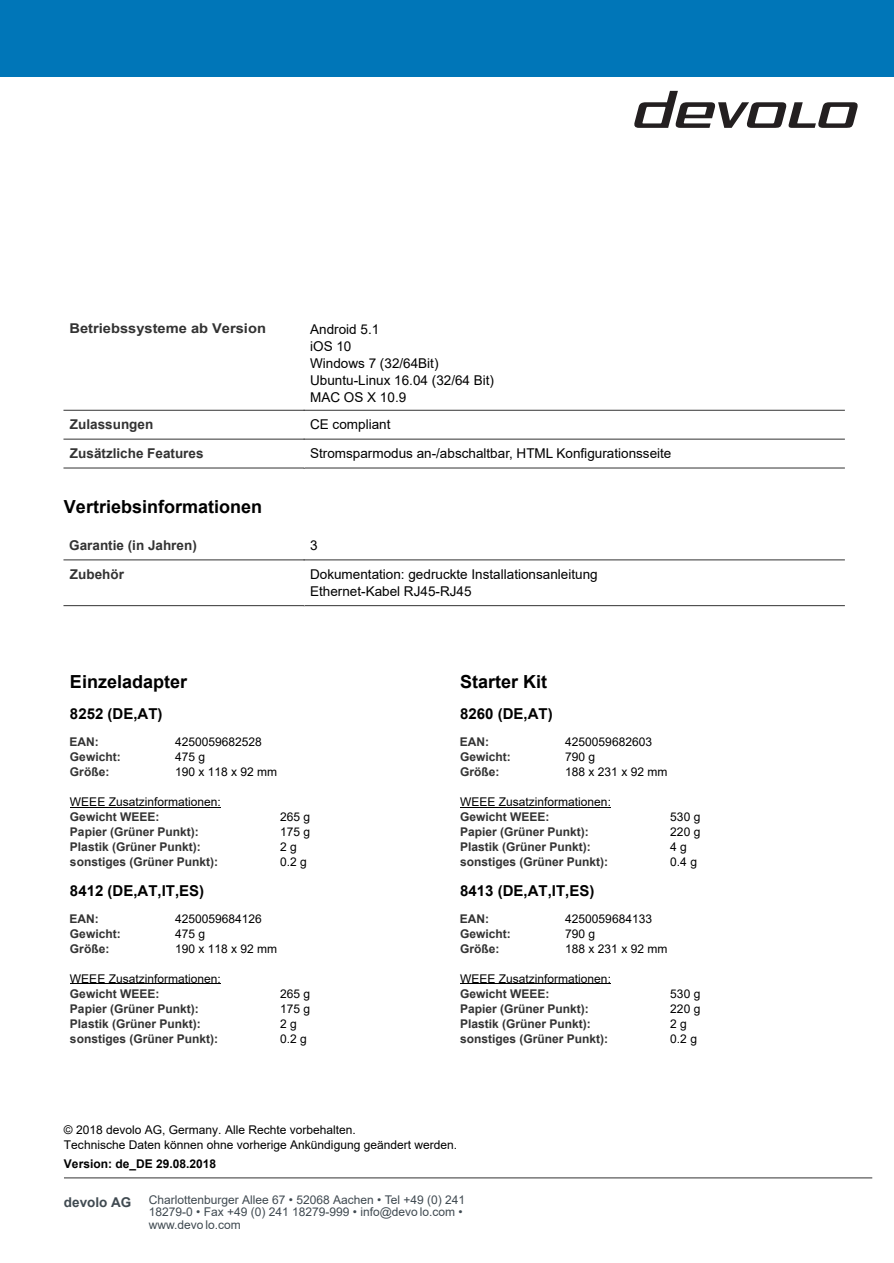
<style>
.page{position:relative;width:894px;height:1263px;background:#fff}
.page>*{position:absolute;margin:0;border:0;box-sizing:border-box;transform-origin:0 0}
.t1{font:700 18px "Arial";color:#000}
.t2{font:700 15px "Arial";color:#000}
.t3{font:13.5px/16.8px "Arial";color:#000}
.t4{font:700 13.5px "Arial";color:#333}
.t5{font:700 13.5px "Arial";color:#333;scale:1.09 1}
.t6{font:700 13.5px "Arial";color:#404a51}
.t7{font:700 12px "Arial";color:#333}
.t8{font:12px/15px "Arial";color:#000}
.t9{font:12px/12.6px "Arial";color:#404a51}
.t10{font:700 12px "Arial";color:#000}
</style>
<div class="page">
<hr style="left:304px;top:605px;width:540px;height:1px;background:#333">
<hr style="left:64px;top:605px;width:240px;height:1px;background:#333">
<hr style="left:304px;top:560px;width:540px;height:1px;background:#333">
<hr style="left:64px;top:560px;width:240px;height:1px;background:#333">
<hr style="left:304px;top:468px;width:540px;height:1px;background:#333">
<hr style="left:64px;top:468px;width:240px;height:1px;background:#333">
<hr style="left:304px;top:439px;width:540px;height:1px;background:#333">
<hr style="left:64px;top:439px;width:240px;height:1px;background:#333">
<hr style="left:304px;top:410px;width:540px;height:1px;background:#333">
<hr style="left:64px;top:410px;width:240px;height:1px;background:#333">
<hr style="left:70px;top:807px;width:151px;height:1px;background:#000">
<hr style="left:70px;top:983px;width:151px;height:1px;background:#000">
<hr style="left:460px;top:807px;width:151px;height:1px;background:#000">
<hr style="left:460px;top:983px;width:151px;height:1px;background:#000">
<hr style="left:64px;top:1177px;width:808px;height:1px;background:#333">
<div style="left:0;top:0;width:893px;height:77px;background:#0076b8"></div>
<svg style="left:634px;top:91px;width:224px;height:37px"></svg>
<p class="t5" style="left:70px;top:323px;width:182px">Betriebssysteme ab Version</p>
<p class="t3" style="left:310px;top:322px;width:185px">Android 5.1<br>iOS 10<br>Windows 7 (32/64Bit)<br>Ubuntu-Linux 16.04 (32/64 Bit)<br>MAC OS X 10.9</p>
<p class="t4" style="left:70px;top:420px;width:85px">Zulassungen</p>
<p class="t3" style="left:310px;top:417px;width:82px">CE compliant</p>
<p class="t4" style="left:70px;top:448px;width:135px">Zusätzliche Features</p>
<p class="t3" style="left:310px;top:446px;width:363px">Stromsparmodus an-/abschaltbar, HTML Konfigurationsseite</p>
<h1 class="t1" style="left:64px;top:499px;width:200px">Vertriebsinformationen</h1>
<p class="t4" style="left:69px;top:540px;width:129px">Garantie (in Jahren)</p>
<p class="t3" style="left:310px;top:538px;width:9px">3</p>
<p class="t4" style="left:70px;top:569px;width:55px">Zubehör</p>
<p class="t3" style="left:310px;top:567px;width:289px">Dokumentation: gedruckte Installationsanleitung<br>Ethernet-Kabel RJ45-RJ45</p>
<h1 class="t1" style="left:70px;top:674px;width:119px">Einzeladapter</h1>
<h1 class="t1" style="left:460px;top:674px;width:89px">Starter Kit</h1>
<p class="t2" style="left:70px;top:708px;width:94px">8252 (DE,AT)</p>
<p class="t7" style="left:70px;top:738px;width:31px">EAN:</p>
<p class="t8" style="left:175px;top:736px;width:88px">4250059682528</p>
<p class="t7" style="left:70px;top:753px;width:52px">Gewicht:</p>
<p class="t8" style="left:175px;top:751px;width:32px">475 g</p>
<p class="t7" style="left:70px;top:768px;width:41px">Größe:</p>
<p class="t8" style="left:175px;top:766px;width:104px">190 x 118 x 92 mm</p>
<p class="t8" style="left:70px;top:796px;width:152px">WEEE Zusatzinformationen:</p>
<p class="t7" style="left:70px;top:813px;width:91px">Gewicht WEEE:</p>
<p class="t8" style="left:280px;top:811px;width:32px">265 g</p>
<p class="t7" style="left:70px;top:828px;width:130px">Papier (Grüner Punkt):</p>
<p class="t8" style="left:280px;top:826px;width:32px">175 g</p>
<p class="t7" style="left:70px;top:843px;width:132px">Plastik (Grüner Punkt):</p>
<p class="t8" style="left:280px;top:841px;width:18px">2 g</p>
<p class="t7" style="left:70px;top:858px;width:150px">sonstiges (Grüner Punkt):</p>
<p class="t8" style="left:280px;top:856px;width:28px">0.2 g</p>
<p class="t2" style="left:70px;top:885px;width:136px">8412 (DE,AT,IT,ES)</p>
<p class="t7" style="left:70px;top:914px;width:31px">EAN:</p>
<p class="t8" style="left:175px;top:912px;width:88px">4250059684126</p>
<p class="t7" style="left:70px;top:929px;width:52px">Gewicht:</p>
<p class="t8" style="left:175px;top:927px;width:32px">475 g</p>
<p class="t7" style="left:70px;top:944px;width:41px">Größe:</p>
<p class="t8" style="left:175px;top:942px;width:104px">190 x 118 x 92 mm</p>
<p class="t8" style="left:70px;top:972px;width:152px">WEEE Zusatzinformationen:</p>
<p class="t7" style="left:70px;top:989px;width:91px">Gewicht WEEE:</p>
<p class="t8" style="left:280px;top:987px;width:32px">265 g</p>
<p class="t7" style="left:70px;top:1004px;width:130px">Papier (Grüner Punkt):</p>
<p class="t8" style="left:280px;top:1002px;width:32px">175 g</p>
<p class="t7" style="left:70px;top:1019px;width:132px">Plastik (Grüner Punkt):</p>
<p class="t8" style="left:280px;top:1017px;width:18px">2 g</p>
<p class="t7" style="left:70px;top:1034px;width:150px">sonstiges (Grüner Punkt):</p>
<p class="t8" style="left:280px;top:1032px;width:28px">0.2 g</p>
<p class="t2" style="left:460px;top:708px;width:94px">8260 (DE,AT)</p>
<p class="t7" style="left:460px;top:738px;width:31px">EAN:</p>
<p class="t8" style="left:565px;top:736px;width:88px">4250059682603</p>
<p class="t7" style="left:460px;top:753px;width:52px">Gewicht:</p>
<p class="t8" style="left:565px;top:751px;width:32px">790 g</p>
<p class="t7" style="left:460px;top:768px;width:41px">Größe:</p>
<p class="t8" style="left:565px;top:766px;width:104px">188 x 231 x 92 mm</p>
<p class="t8" style="left:460px;top:796px;width:152px">WEEE Zusatzinformationen:</p>
<p class="t7" style="left:460px;top:813px;width:91px">Gewicht WEEE:</p>
<p class="t8" style="left:670px;top:811px;width:32px">530 g</p>
<p class="t7" style="left:460px;top:828px;width:130px">Papier (Grüner Punkt):</p>
<p class="t8" style="left:670px;top:826px;width:32px">220 g</p>
<p class="t7" style="left:460px;top:843px;width:132px">Plastik (Grüner Punkt):</p>
<p class="t8" style="left:670px;top:841px;width:18px">4 g</p>
<p class="t7" style="left:460px;top:858px;width:150px">sonstiges (Grüner Punkt):</p>
<p class="t8" style="left:670px;top:856px;width:28px">0.4 g</p>
<p class="t2" style="left:460px;top:885px;width:136px">8413 (DE,AT,IT,ES)</p>
<p class="t7" style="left:460px;top:914px;width:31px">EAN:</p>
<p class="t8" style="left:565px;top:912px;width:88px">4250059684133</p>
<p class="t7" style="left:460px;top:929px;width:52px">Gewicht:</p>
<p class="t8" style="left:565px;top:927px;width:32px">790 g</p>
<p class="t7" style="left:460px;top:944px;width:41px">Größe:</p>
<p class="t8" style="left:565px;top:942px;width:104px">188 x 231 x 92 mm</p>
<p class="t8" style="left:460px;top:972px;width:152px">WEEE Zusatzinformationen:</p>
<p class="t7" style="left:460px;top:989px;width:91px">Gewicht WEEE:</p>
<p class="t8" style="left:670px;top:987px;width:32px">530 g</p>
<p class="t7" style="left:460px;top:1004px;width:130px">Papier (Grüner Punkt):</p>
<p class="t8" style="left:670px;top:1002px;width:32px">220 g</p>
<p class="t7" style="left:460px;top:1019px;width:132px">Plastik (Grüner Punkt):</p>
<p class="t8" style="left:670px;top:1017px;width:18px">2 g</p>
<p class="t7" style="left:460px;top:1034px;width:150px">sonstiges (Grüner Punkt):</p>
<p class="t8" style="left:670px;top:1032px;width:28px">0.2 g</p>
<p class="t8" style="left:64px;top:1124px;width:394px">© 2018 devolo AG, Germany. Alle Rechte vorbehalten.<br>Technische Daten können ohne vorherige Ankündigung geändert werden.</p>
<p class="t10" style="left:64px;top:1159px;width:154px">Version: de_DE 29.08.2018</p>
<p class="t9" style="left:149px;top:1194px;width:318px">Charlottenburger Allee 67 • 52068 Aachen • Tel +49 (0) 241<br>18279-0 • Fax +49 (0) 241 18279-999 • info@devo lo.com • www.devo lo.com</p>
<p class="t6" style="left:64px;top:1197px;width:69px">devolo AG</p>
</div>
